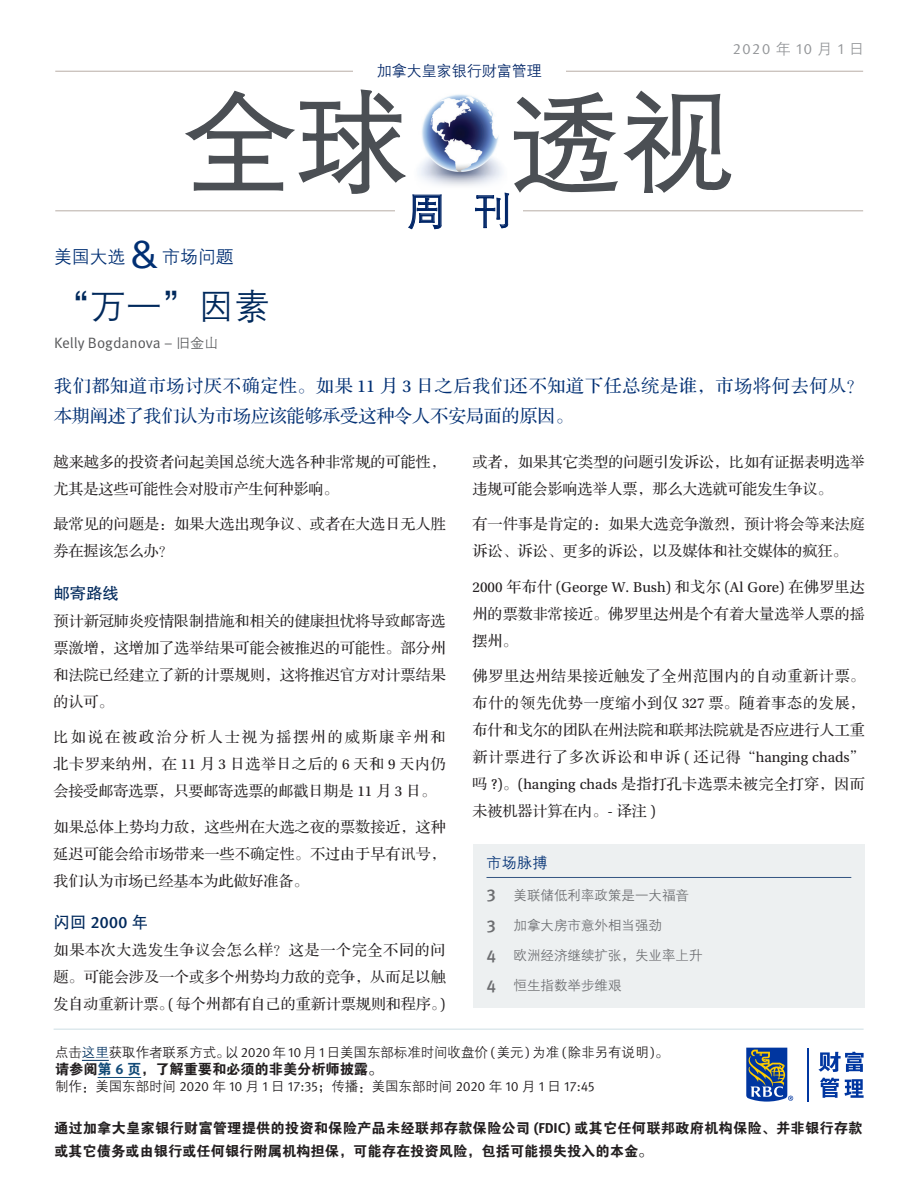
<style>
.page{position:relative;width:918px;height:1188px;background:#fff}
.page>*{position:absolute;margin:0;border:0;box-sizing:border-box;transform-origin:0 0}
.t1{font:112.5px "FZZDXJW GB1 0";color:#4b4f54}
.Focus_article_intro{font:42px "Meta OT Norm";color:#002f73}
.t2{font:39px "FZZDXJW GB1 0";color:#002567}
.Focus_article_title{font:36px "FZZDXJW GB1 0";color:#00295c}
.Focus_article_intro-2{font:18px/30px "FZS3 JW GB1 0";letter-spacing:.045em;color:#002f73}
.Focus_article_intro-3{font:18px "FZZDXJW GB1 0";letter-spacing:-.005em;color:#002f73}
.Text_headlines{font:500 16.5px "Meta OT";color:#00295c}
.Text_headlines-2{font:16.5px "FZHTJW GB1 0";color:#00295c}
.Body_text_regular{font:15px/27px "FZS3 JW GB1 0";letter-spacing:.005em;color:#231f20;text-align:justify}
.Author_text{font:15px "Meta OT Norm";color:#57585a}
.t3{font:15px "FZZDXJW GB1 0";color:#002567}
.t4{font:15px "Meta OT Norm";letter-spacing:.1em;color:#4b4f54}
.Market_pulse_head{font:15px "FZZDXJW GB1 0";color:#002f73}
.Page_1_disclaimer_fo{font:14.25px/22.5px "FZDHTJW GB1 0";letter-spacing:.015em;color:#231f20}
.Page_1_note{font:14.25px "FZDHTJW GB1 0";letter-spacing:-.005em;color:#231f20}
.Page_1_note-2{font:13.5px "FZZDXJW GB1 0";letter-spacing:-.005em;color:#231f20}
.Market_pulse_item{font:13.5px "FZZDXJW GB1 0";color:#6c6d70}
.s1{font-family:"FZZDXJW GB1 0"}
.s2{font-size:14.25px}
.s3{font-family:"FZZDXJW GB1 0";font-size:14.25px}
.s4{font-family:"Utopia Std"}
.s5{font-family:"FZHTJW GB1 0";font-weight:400}
.s6{font-family:"Meta OT";font-weight:500;font-size:17.25px}
.s7{color:#003160}
.s8{font-family:"Meta OT Norm"}
.s9{color:#134b78}
.s10{font-family:"Meta OT";font-weight:700;color:#134b78}
.s11{font-family:"Meta OT";font-weight:700}
</style>
<div class="page">
<svg style="left:82px;top:1060px;width:27px;height:1px"></svg>
<hr style="left:98px;top:1077px;width:43px;height:1px;background:#134b78">
<div style="left:473px;top:844px;width:392px;height:164px;background:#edf0f1"></div>
<hr style="left:487px;top:877px;width:364px;height:1px;background:#325481">
<svg style="left:746px;top:1048px;width:47px;height:54px;background:#5d779a"></svg>
<hr style="left:808px;top:1048px;width:1px;height:54px;background:#0036a0">
<svg style="left:818px;top:1052px;width:46px;height:20px"></svg>
<svg style="left:820px;top:1078px;width:44px;height:20px"></svg>
<hr style="left:55px;top:210px;width:808px;height:1px;background:#b8ada6">
<img style="left:442px;top:95px;width:13px;height:91px">
<hr style="left:55px;top:71px;width:808px;height:1px;background:#b8ada6">
<div style="left:395px;top:196px;width:128px;height:41px;background:#fff"></div>
<svg style="left:183px;top:89px;width:259px;height:141px"></svg>
<svg style="left:455px;top:90px;width:277px;height:139px"></svg>
<div style="left:353px;top:60px;width:213px;height:23px;background:#fff"></div>
<hr style="left:54px;top:1029px;width:810px;height:1px;background:#cddee5">
<p class="t3" style="left:377px;top:63px;width:166px">加拿大皇家银行财富管理</p>
<p class="t4" style="left:733px;top:40px;width:133px">2020<span class="s1">年</span>10<span class="s1">月</span>1<span class="s1">日</span></p>
<p class="t1" style="left:184px;top:84px;width:226px">全球</p>
<p class="t1" style="left:509px;top:84px;width:226px">透视</p>
<p class="t2" style="left:407px;top:190px;width:107px">周 刊</p>
<p class="Focus_article_intro-3" style="left:54px;top:247px;width:73px">美国大选</p>
<p class="Focus_article_intro" style="left:130px;top:228px;width:30px">&amp;</p>
<p class="Focus_article_intro-3" style="left:162px;top:247px;width:73px">市场问题</p>
<p class="Focus_article_title" style="left:54px;top:288px;width:217px">“万一”因素</p>
<p class="Author_text" style="left:54px;top:334px;width:166px">Kelly Bogdanova <span class="s2">–</span> <span class="s3">旧金山</span></p>
<p class="Focus_article_intro-2" style="left:54px;top:372px;width:812px">我们都知道市场讨厌不确定性。如果 <span class="s4">11</span> 月 <span class="s4">3</span> 日之后我们还不知道下任总统是谁，市场将何去何从？本期阐述了我们认为市场应该能够承受这种令人不安局面的原因。</p>
<p class="Body_text_regular" style="left:54px;top:449px;width:394px">越来越多的投资者问起美国总统大选各种非常规的可能性，尤其是这些可能性会对股市产生何种影响。</p>
<p class="Body_text_regular" style="left:54px;top:511px;width:394px">最常见的问题是：如果大选出现争议、或者在大选日无人胜券在握该怎么办？</p>
<p class="Text_headlines-2" style="left:54px;top:584px;width:67px">邮寄路线</p>
<p class="Body_text_regular" style="left:54px;top:608px;width:394px">预计新冠肺炎疫情限制措施和相关的健康担忧将导致邮寄选票激增，这增加了选举结果可能会被推迟的可能性。部分州和法院已经建立了新的计票规则，这将推迟官方对计票结果的认可。</p>
<p class="Body_text_regular" style="left:54px;top:724px;width:394px">比如说在被政治分析人士视为摇摆州的威斯康辛州和北卡罗来纳州，在 <span class="s4">11</span> 月 <span class="s4">3</span> 日选举日之后的 <span class="s4">6</span> 天和 <span class="s4">9</span> 天内仍会接受邮寄选票，只要邮寄选票的邮戳日期是 <span class="s4">11</span> 月 <span class="s4">3</span> 日。</p>
<p class="Body_text_regular" style="left:54px;top:814px;width:394px">如果总体上势均力敌，这些州在大选之夜的票数接近，这种延迟可能会给市场带来一些不确定性。不过由于早有讯号，我们认为市场已经基本为此做好准备。</p>
<p class="Text_headlines" style="left:54px;top:912px;width:96px"><span class="s5">闪回</span> 2000 <span class="s5">年</span></p>
<p class="Body_text_regular" style="left:54px;top:937px;width:394px">如果本次大选发生争议会怎么样？这是一个完全不同的问题。可能会涉及一个或多个州势均力敌的竞争，从而足以触发自动重新计票。<span class="s4">(</span> 每个州都有自己的重新计票规则和程序。<span class="s4">)</span></p>
<p class="Body_text_regular" style="left:472px;top:449px;width:394px">或者，如果其它类型的问题引发诉讼，比如有证据表明选举违规可能会影响选举人票，那么大选就可能发生争议。</p>
<p class="Body_text_regular" style="left:472px;top:511px;width:394px">有一件事是肯定的：如果大选竞争激烈，预计将会等来法庭诉讼、诉讼、更多的诉讼，以及媒体和社交媒体的疯狂。</p>
<p class="Body_text_regular" style="left:472px;top:574px;width:394px"><span class="s4">2000</span> 年布什 <span class="s4">(George W. Bush)</span> 和戈尔 <span class="s4">(Al Gore)</span> 在佛罗里达州的票数非常接近。佛罗里达州是个有着大量选举人票的摇摆州。</p>
<p class="Body_text_regular" style="left:472px;top:664px;width:394px">佛罗里达州结果接近触发了全州范围内的自动重新计票。布什的领先优势一度缩小到仅 <span class="s4">327</span> 票。随着事态的发展，布什和戈尔的团队在州法院和联邦法院就是否应进行人工重新计票进行了多次诉讼和申诉 <span class="s4">(</span> 还记得“<span class="s4">hanging chads</span>”吗 <span class="s4">?)</span>。<span class="s4">(hanging chads</span> 是指打孔卡选票未被完全打穿，因而未被机器计算在内。<span class="s4">-</span> 译注 <span class="s4">)</span></p>
<p class="Market_pulse_head" style="left:487px;top:855px;width:62px">市场脉搏</p>
<p class="Market_pulse_item" style="left:487px;top:888px;width:204px"><span class="s6">3</span> 美联储低利率政策是一大福音</p>
<p class="Market_pulse_item" style="left:487px;top:918px;width:177px"><span class="s6">3</span> 加拿大房市意外相当强劲</p>
<p class="Market_pulse_item" style="left:487px;top:948px;width:217px"><span class="s6">4</span> 欧洲经济继续扩张，失业率上升</p>
<p class="Market_pulse_item" style="left:487px;top:979px;width:136px"><span class="s6">4</span> 恒生指数举步维艰</p>
<p class="Page_1_note-2" style="left:55px;top:1046px;width:615px">点击<span class="s7">这里</span>获取作者联系方式。以 <span class="s8">2020</span> 年 <span class="s8">10</span> 月 <span class="s8">1</span> 日美国东部标准时间收盘价 <span class="s8">(</span> 美元<span class="s8">)</span> 为准 <span class="s8">(</span> 除非另有说明 <span class="s8">)</span>。</p>
<p class="Page_1_note" style="left:55px;top:1062px;width:329px">请参阅<span class="s9">第</span> <span class="s10">6</span> <span class="s9">页</span>，了解重要和必须的非美分析师披露。</p>
<p class="Page_1_note-2" style="left:55px;top:1079px;width:541px">制作：美国东部时间 <span class="s8">2020</span> 年 <span class="s8">10</span> 月 <span class="s8">1</span> 日 <span class="s8">17:35</span>；传播：美国东部时间 <span class="s8">2020</span> 年 <span class="s8">10</span> 月 <span class="s8">1</span> 日 <span class="s8">17:45</span></p>
<p class="Page_1_disclaimer_fo" style="left:54px;top:1117px;width:810px">通过加拿大皇家银行财富管理提供的投资和保险产品未经联邦存款保险公司 <span class="s11">(FDIC)</span> 或其它任何联邦政府机构保险、并非银行存款或其它债务或由银行或任何银行附属机构担保，可能存在投资风险，包括可能损失投入的本金。</p>
</div>
